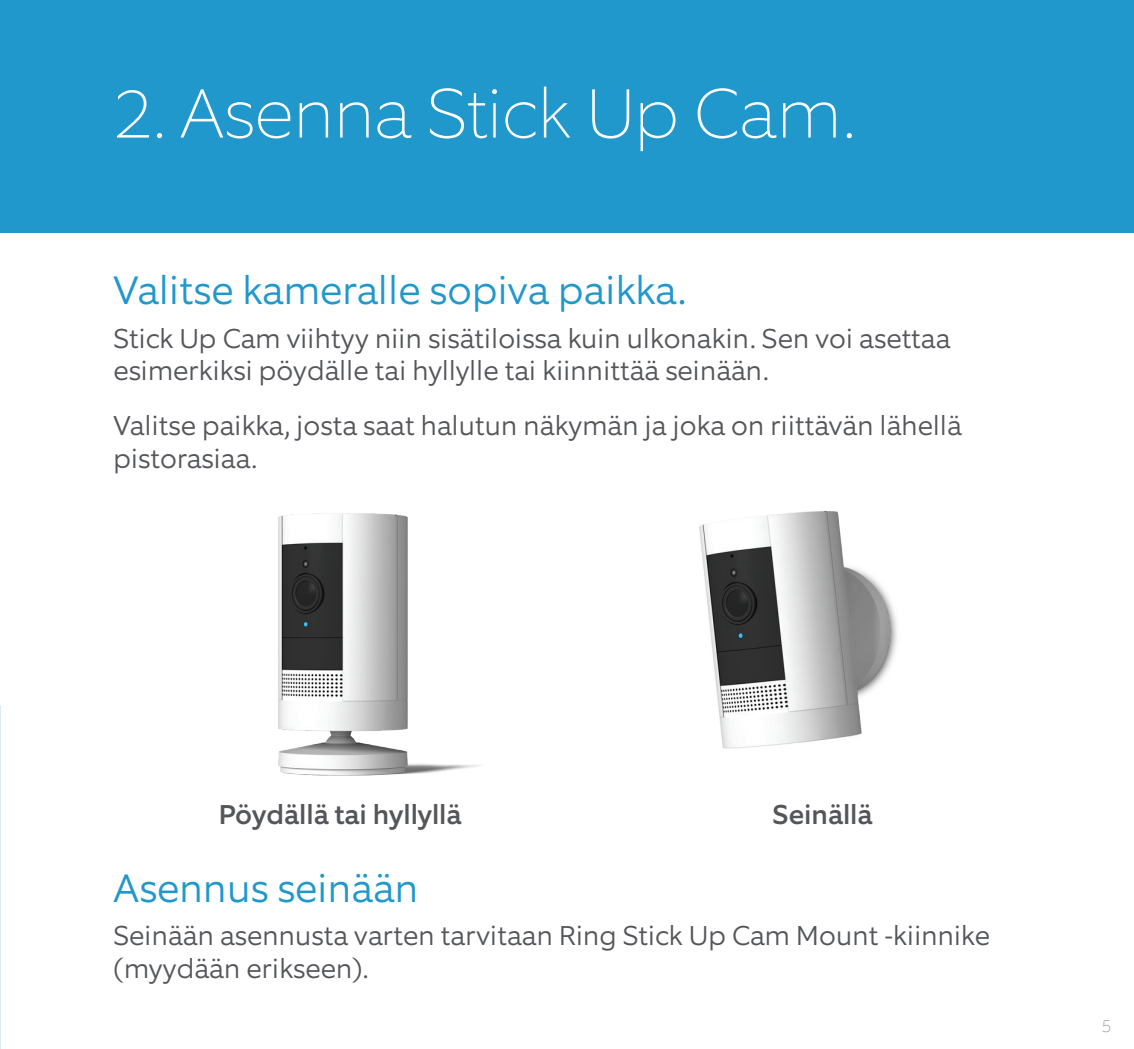
<style>
.page{position:relative;width:1134px;height:1049px;background:#fff}
.page>*{position:absolute;margin:0;border:0;box-sizing:border-box;transform-origin:0 0}
.t1{font:100 70px "Equip";color:#fff}
.t2{font:300 40px "Equip";color:#2198cc}
.t3{font:300 27.5px/32.5px "Equip";color:#54565a}
.t4{font:500 27.5px "Equip";color:#54565a}
.t5{font:100 17.5px "Equip";color:#939598}
</style>
<div class="page">
<div style="left:0;top:0;width:1134px;height:232px;background:#2198cc"></div>
<img style="left:278px;top:513px;width:202px;height:263px">
<img style="left:699px;top:511px;width:198px;height:238px">
<h1 class="t1" style="left:113px;top:69px;width:743px">2. Asenna Stick Up Cam.</h1>
<h2 class="t2" style="left:113px;top:264px;width:575px">Valitse kameralle sopiva paikka.</h2>
<p class="t3" style="left:113px;top:322px;width:839px">Stick Up Cam viihtyy niin sisätiloissa kuin ulkonakin. Sen voi asettaa esimerkiksi pöydälle tai hyllylle tai kiinnittää seinään.</p>
<p class="t3" style="left:113px;top:409px;width:850px">Valitse paikka, josta saat halutun näkymän ja joka on riittävän lähellä pistorasiaa.</p>
<p class="t4" style="left:219px;top:797px;width:244px">Pöydällä tai hyllyllä</p>
<p class="t4" style="left:772px;top:797px;width:101px">Seinällä</p>
<h2 class="t2" style="left:113px;top:862px;width:307px">Asennus seinään</h2>
<p class="t3" style="left:113px;top:919px;width:878px">Seinään asennusta varten tarvitaan Ring Stick Up Cam Mount -kiinnike (myydään erikseen).</p>
<p class="t5" style="left:1101px;top:1014px;width:11px">5</p>
</div>
